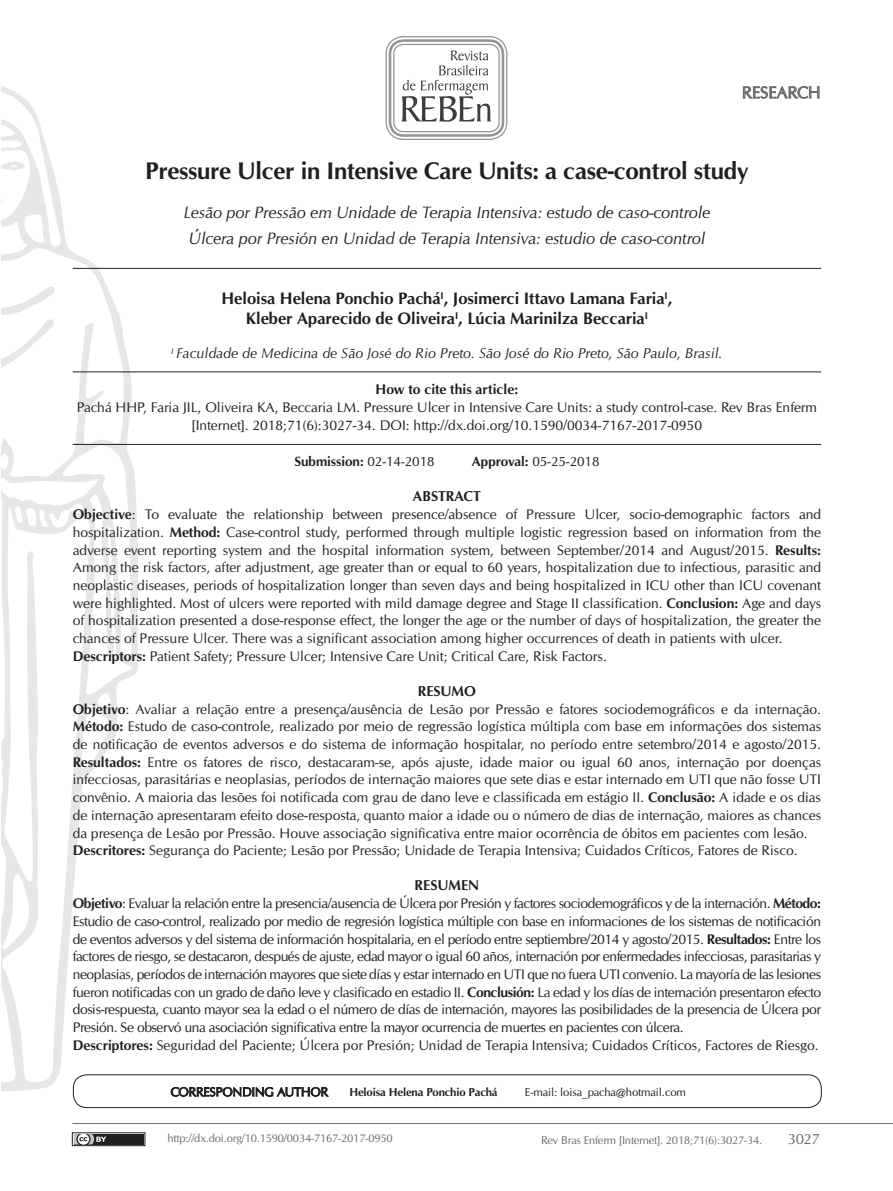
<style>
.page{position:relative;width:893px;height:1191px;background:#fff}
.page>*{position:absolute;margin:0;border:0;box-sizing:border-box;transform-origin:0 0}
.t1{font:700 24px "URW Classico";letter-spacing:-.01em;color:#231f20}
.t2{font:italic 16.5px/25.2px "URW Classico";letter-spacing:-.01em;color:#231f20;text-align:center}
.t3{font:700 16.5px/19.8px "URW Classico";color:#231f20;text-align:center}
.t4{font:16.5px "URW Classico";color:#6c6d70}
.t5{font:15px "URW Classico";color:#6c6d70}
.t6{font:italic 14.25px "URW Classico";color:#231f20}
.t7{font:700 14.25px "URW Classico";color:#231f20}
.t8{font:13.95px/17.7px "URW Classico";color:#231f20}
.t9{font:13.95px/17.7px "URW Classico";letter-spacing:-.03em;color:#231f20}
.t10{font:700 13.95px "URW Classico";color:#231f20}
.t11{font:700 13.5px "URW Classico";color:#231f20}
.t12{font:13.5px "URW Classico";color:#231f20}
.t13{font:12.45px "URW Classico";letter-spacing:-.01em;color:#231f20}
.t14{font:11.4px "URW Classico";letter-spacing:-.01em;color:#231f20}
.t15{font:700 11.4px "URW Classico";letter-spacing:-.01em;color:#231f20}
.t16{font:11.25px "URW Classico";letter-spacing:-.015em;color:#6c6d70}
.s1{font-weight:400}
.s2{font-weight:700}
</style>
<div class="page">
<div style="left:385px;top:36px;width:122px;height:104px;border:1px solid #939598;border-radius:17px"></div>
<div style="left:389px;top:39px;width:115px;height:98px;border:3px solid #939598;border-radius:14px"></div>
<div style="left:393px;top:44px;width:107px;height:88px;border:1px solid #939598;border-radius:10px"></div>
<svg style="left:402px;top:51px;width:89px;height:71px"></svg>
<hr style="left:72px;top:1123px;width:821px;height:1px;background:#6c6d70">
<svg style="left:1px;top:86px;width:137px;height:1005px"></svg>
<div style="left:72px;top:1132px;width:73px;height:14px;border:1px solid #231f20"></div>
<div style="left:74px;top:1134px;width:70px;height:10px;background:#231f20"></div>
<svg style="left:74px;top:1134px;width:32px;height:10px"></svg>
<svg style="left:743px;top:86px;width:76px;height:13px"></svg>
<hr style="left:73px;top:268px;width:748px;height:1px;background:#231f20">
<hr style="left:73px;top:372px;width:748px;height:1px;background:#231f20">
<hr style="left:73px;top:444px;width:748px;height:1px;background:#231f20">
<div style="left:73px;top:1074px;width:748px;height:33px;border:1px solid #231f20;border-radius:14px"></div>
<svg style="left:171px;top:1087px;width:157px;height:9px"></svg>
<p class="t4" style="left:742px;top:83px;width:80px">RESEARCH</p>
<h1 class="t1" style="left:145px;top:156px;width:605px">Pressure Ulcer in Intensive Care Units: a case-control study</h1>
<p class="t2" style="left:183px;top:200px;width:528px">Lesão por Pressão em Unidade de Terapia Intensiva: estudo de caso-controle<br>Úlcera por Presión en Unidad de Terapia Intensiva: estudio de caso-control</p>
<p class="t3" style="left:222px;top:289px;width:452px">Heloisa Helena Ponchio Pachá<sup>I</sup>, Josimerci Ittavo Lamana Faria<sup>I</sup>,<br>Kleber Aparecido de Oliveira<sup>I</sup>, Lúcia Marinilza Beccaria<sup>I</sup></p>
<p class="t6" style="left:171px;top:345px;width:553px"><sup>I</sup> Faculdade de Medicina de São José do Rio Preto. São José do Rio Preto, São Paulo, Brasil.</p>
<p class="t10" style="left:376px;top:381px;width:144px">How to cite this article:</p>
<p class="t8" style="left:77px;top:399px;width:742px;text-align:center">Pachá HHP, Faria JIL, Oliveira KA, Beccaria LM. Pressure Ulcer in Intensive Care Units: a study control-case. Rev Bras Enferm [Internet]. 2018;71(6):3027-34. DOI: http://dx.doi.org/10.1590/0034-7167-2017-0950</p>
<p class="t11" style="left:294px;top:453px;width:142px">Submission: <span class="s1">02-14-2018</span></p>
<p class="t12" style="left:472px;top:454px;width:129px"><span class="s2">Approval:</span> 05-25-2018</p>
<p class="t7" style="left:413px;top:488px;width:69px">ABSTRACT</p>
<p class="t8" style="left:73px;top:506px;width:750px"><span class="s2">Objective</span>: To evaluate the relationship between presence/absence of Pressure Ulcer, socio-demographic factors and hospitalization. <span class="s2">Method:</span> Case-control study, performed through multiple logistic regression based on information from the adverse event reporting system and the hospital information system, between September/2014 and August/2015. <span class="s2">Results:<br></span>Among the risk factors, after adjustment, age greater than or equal to 60 years, hospitalization due to infectious, parasitic and neoplastic diseases, periods of hospitalization longer than seven days and being hospitalized in ICU other than ICU covenant were highlighted. Most of ulcers were reported with mild damage degree and Stage II classification. <span class="s2">Conclusion:</span> Age and days of hospitalization presented a dose-response effect, the longer the age or the number of days of hospitalization, the greater the chances of Pressure Ulcer. There was a significant association among higher occurrences of death in patients with ulcer.<br><span class="s2">Descriptors:</span> Patient Safety; Pressure Ulcer; Intensive Care Unit; Critical Care, Risk Factors.</p>
<p class="t7" style="left:418px;top:682px;width:60px">RESUMO</p>
<p class="t8" style="left:73px;top:700px;width:750px"><span class="s2">Objetivo</span>: Avaliar a relação entre a presença/ausência de Lesão por Pressão e fatores sociodemográficos e da internação.<br><span class="s2">Método:</span> Estudo de caso-controle, realizado por meio de regressão logística múltipla com base em informações dos sistemas de notificação de eventos adversos e do sistema de informação hospitalar, no período entre setembro/2014 e agosto/2015.<br><span class="s2">Resultados:</span> Entre os fatores de risco, destacaram-se, após ajuste, idade maior ou igual 60 anos, internação por doenças infecciosas, parasitárias e neoplasias, períodos de internação maiores que sete dias e estar internado em UTI que não fosse UTI convênio. A maioria das lesões foi notificada com grau de dano leve e classificada em estágio II. <span class="s2">Conclusão:</span> A idade e os dias de internação apresentaram efeito dose-resposta, quanto maior a idade ou o número de dias de internação, maiores as chances da presença de Lesão por Pressão. Houve associação significativa entre maior ocorrência de óbitos em pacientes com lesão.<br><span class="s2">Descritores:</span> Segurança do Paciente; Lesão por Pressão; Unidade de Terapia Intensiva; Cuidados Críticos, Fatores de Risco.</p>
<p class="t7" style="left:415px;top:876px;width:66px">RESUMEN</p>
<p class="t9" style="left:73px;top:894px;width:750px"><span class="s2">Objetivo</span>: Evaluar la relación entre la presencia/ausencia de Úlcera por Presión y factores sociodemográficos y de la internación. <span class="s2">Método:<br></span>Estudio de caso-control, realizado por medio de regresión logística múltiple con base en informaciones de los sistemas de notificación de eventos adversos y del sistema de información hospitalaria, en el período entre septiembre/2014 y agosto/2015. <span class="s2">Resultados:</span> Entre los factores de riesgo, se destacaron, después de ajuste, edad mayor o igual 60 años, internación por enfermedades infecciosas, parasitarias y neoplasias, períodos de internación mayores que siete días y estar internado en UTI que no fuera UTI convenio. La mayoría de las lesiones fueron notificadas con un grado de daño leve y clasificado en estadio II. <span class="s2">Conclusión:</span> La edad y los días de internación presentaron efecto dosis-respuesta, cuanto mayor sea la edad o el número de días de internación, mayores las posibilidades de la presencia de Úlcera por Presión. Se observó una asociación significativa entre la mayor ocurrencia de muertes en pacientes con úlcera.<br><span class="s2">Descriptores:</span> Seguridad del Paciente; Úlcera por Presión; Unidad de Terapia Intensiva; Cuidados Críticos, Factores de Riesgo.</p>
<p class="t13" style="left:171px;top:1084px;width:159px">CORRESPONDING AUTHOR</p>
<p class="t15" style="left:349px;top:1085px;width:150px">Heloisa Helena Ponchio Pachá</p>
<p class="t14" style="left:525px;top:1085px;width:163px">E-mail: loisa_pacha@hotmail.com</p>
<p class="t16" style="left:168px;top:1132px;width:227px">http://dx.doi.org/10.1590/0034-7167-2017-0950</p>
<p class="t16" style="left:541px;top:1133px;width:223px">Rev Bras Enferm [Internet]. 2018;71(6):3027-34.</p>
<p class="t5" style="left:788px;top:1130px;width:33px">3027</p>
</div>
